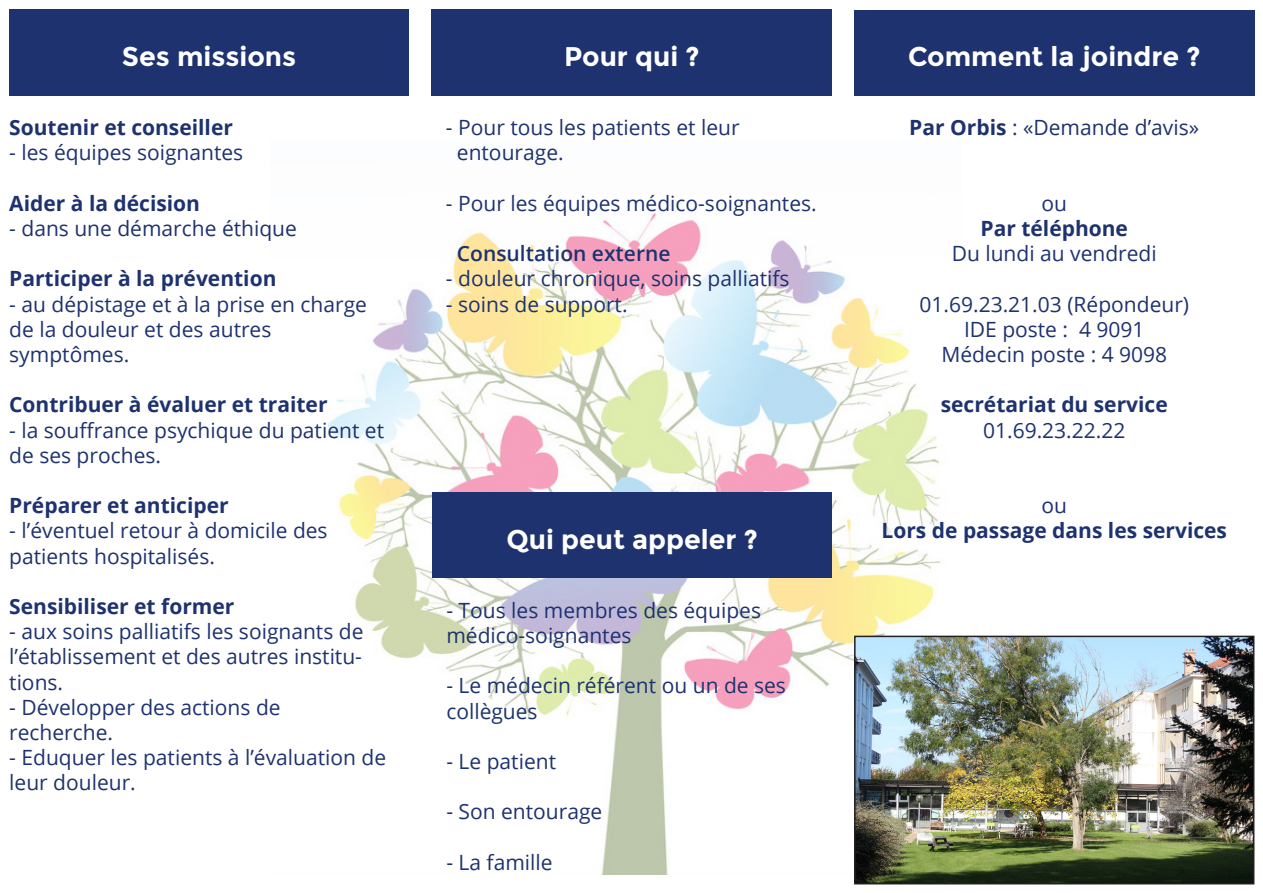
<style>
.page{position:relative;width:1263px;height:893px;background:#fff}
.page>*{position:absolute;margin:0;border:0;box-sizing:border-box;transform-origin:0 0}
.t1{font:700 27px "Montserrat";color:#fff}
.t2{font:21px/25.2px "Open Sans";color:#1d326f}
.t3{font:700 21px "Open Sans";color:#1d326f}
.t4{font:600 21px "Open Sans";color:#1d326f}
.s1{font-weight:700}
</style>
<div class="page">
<img style="left:327px;top:213px;width:634px;height:661px">
<div style="left:9px;top:9px;width:400px;height:87px;background:#1d326f"></div>
<div style="left:432px;top:9px;width:400px;height:87px;background:#1d326f"></div>
<div style="left:432px;top:493px;width:400px;height:85px;background:#1d326f"></div>
<div style="left:854px;top:10px;width:400px;height:86px;background:#1d326f"></div>
<img style="left:857px;top:639px;width:394px;height:242px">
<div style="left:854px;top:636px;width:400px;height:248px;border:2px solid #231f20"></div>
<p class="t1" style="left:122px;top:40px;width:176px">Ses missions</p>
<p class="t1" style="left:564px;top:40px;width:137px">Pour qui ?</p>
<p class="t3" style="left:9px;top:113px;width:225px">Soutenir et conseiller</p>
<p class="t2" style="left:9px;top:140px;width:235px">- les équipes soignantes</p>
<p class="t3" style="left:9px;top:188px;width:192px">Aider à la décision</p>
<p class="t2" style="left:9px;top:215px;width:289px">- dans une démarche éthique</p>
<p class="t3" style="left:9px;top:264px;width:269px">Participer à la prévention</p>
<p class="t2" style="left:9px;top:291px;width:359px">- au dépistage et à la prise en charge de la douleur et des autres</p>
<p class="t2" style="left:9px;top:341px;width:122px">symptômes.</p>
<p class="t3" style="left:9px;top:390px;width:320px">Contribuer à évaluer et traiter</p>
<p class="t2" style="left:9px;top:417px;width:376px">- la souffrance psychique du patient et de ses proches.</p>
<p class="t3" style="left:9px;top:491px;width:221px">Préparer et anticiper</p>
<p class="t2" style="left:9px;top:518px;width:320px">- l’éventuel retour à domicile des</p>
<p class="t2" style="left:9px;top:543px;width:207px">patients hospitalisés.</p>
<p class="t3" style="left:9px;top:591px;width:227px">Sensibiliser et former</p>
<p class="t2" style="left:9px;top:618px;width:356px;text-align:justify">- aux soins palliatifs les soignants de l’établissement et des autres institu&shy;tions.</p>
<p class="t2" style="left:9px;top:694px;width:273px">- Développer des actions de</p>
<p class="t2" style="left:9px;top:719px;width:105px">recherche.</p>
<p class="t2" style="left:9px;top:744px;width:378px">- Eduquer les patients à l’évaluation de leur douleur.</p>
<p class="t2" style="left:446px;top:114px;width:295px">- Pour tous les patients et leur</p>
<p class="t2" style="left:457px;top:140px;width:108px">entourage.</p>
<p class="t2" style="left:446px;top:190px;width:372px">- Pour les équipes médico-soignantes.</p>
<p class="t4" style="left:457px;top:239px;width:215px">Consultation externe</p>
<p class="t2" style="left:446px;top:266px;width:345px">- douleur chronique, soins palliatifs</p>
<p class="t2" style="left:446px;top:291px;width:183px">- soins de support.</p>
<p class="t1" style="left:507px;top:523px;width:253px">Qui peut appeler ?</p>
<p class="t2" style="left:446px;top:597px;width:316px">- Tous les membres des équipes</p>
<p class="t2" style="left:446px;top:622px;width:187px">médico-soignantes</p>
<p class="t2" style="left:446px;top:673px;width:341px">- Le médecin référent ou un de ses</p>
<p class="t2" style="left:446px;top:698px;width:93px">collègues</p>
<p class="t2" style="left:446px;top:748px;width:111px">- Le patient</p>
<p class="t2" style="left:446px;top:799px;width:157px">- Son entourage</p>
<p class="t2" style="left:446px;top:849px;width:108px">- La famille</p>
<p class="t1" style="left:908px;top:40px;width:294px">Comment la joindre ?</p>
<p class="t2" style="left:909px;top:114px;width:291px"><span class="s1">Par Orbis</span> : «Demande d’avis»</p>
<p class="t2" style="left:1041px;top:190px;width:27px">ou</p>
<p class="t3" style="left:980px;top:213px;width:149px">Par téléphone</p>
<p class="t2" style="left:952px;top:240px;width:207px">Du lundi au vendredi</p>
<p class="t2" style="left:919px;top:291px;width:271px">01.69.23.21.03 (Répondeur)</p>
<p class="t2" style="left:964px;top:316px;width:182px">IDE poste : 4 9091</p>
<p class="t2" style="left:941px;top:341px;width:227px">Médecin poste : 4 9098</p>
<p class="t3" style="left:941px;top:390px;width:229px">secrétariat du service</p>
<p class="t2" style="left:983px;top:417px;width:144px">01.69.23.22.22</p>
<p class="t2" style="left:1041px;top:492px;width:27px">ou</p>
<p class="t3" style="left:881px;top:516px;width:347px">Lors de passage dans les services</p>
</div>
